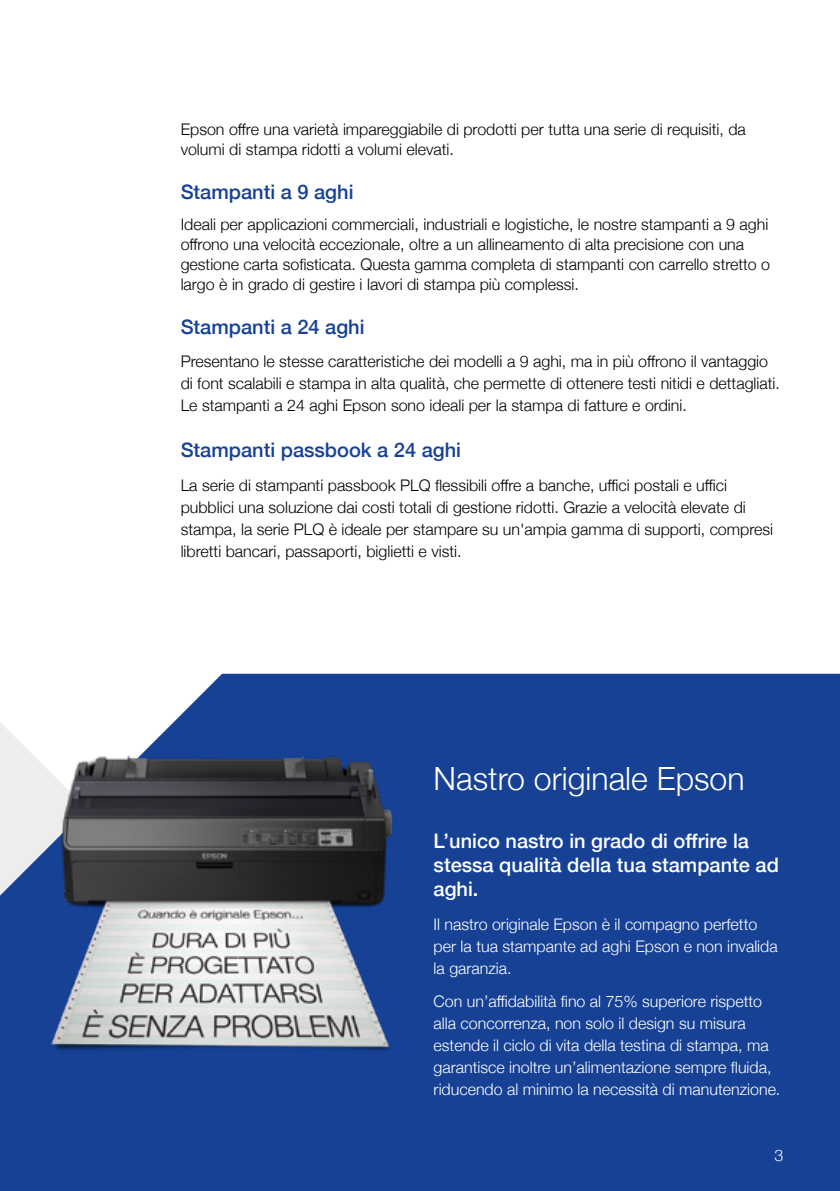
<style>
.page{position:relative;width:840px;height:1191px;background:#fff}
.page>*{position:absolute;margin:0;border:0;box-sizing:border-box;transform-origin:0 0}
.Headline_Black{font:300 32px "Helvetica Neue";color:#fff}
.Subheader_White_10_1{font:500 20px/24px "Helvetica Neue";color:#fff}
.Subheader_Blue_10_12{font:500 20px "Helvetica Neue";color:#164194}
.Body_copy_-_Black{font:300 16px/22px "Helvetica Neue";color:#000}
.Body_copy_-_White{font:300 16px/22px "Helvetica Neue";color:#fff}
</style>
<div class="page">
<div style="left:0;top:674px;width:839px;height:517px;background:#164194"></div>
<img style="left:36px;top:741px;width:370px;height:319px">
<p class="Body_copy_-_Black" style="left:180px;top:118px;width:566px;line-height:20px">Epson offre una varietà impareggiabile di prodotti per tutta una serie di requisiti, da volumi di stampa ridotti a volumi elevati.</p>
<p class="Subheader_Blue_10_12" style="left:180px;top:175px;width:174px">Stampanti a 9 aghi</p>
<p class="Body_copy_-_Black" style="left:180px;top:213px;width:590px;line-height:20px">Ideali per applicazioni commerciali, industriali e logistiche, le nostre stampanti a 9 aghi offrono una velocità eccezionale, oltre a un allineamento di alta precisione con una gestione carta sofisticata. Questa gamma completa di stampanti con carrello stretto o largo è in grado di gestire i lavori di stampa più complessi.</p>
<p class="Subheader_Blue_10_12" style="left:180px;top:311px;width:185px">Stampanti a 24 aghi</p>
<p class="Body_copy_-_Black" style="left:180px;top:349px;width:600px">Presentano le stesse caratteristiche dei modelli a 9 aghi, ma in più offrono il vantaggio di font scalabili e stampa in alta qualità, che permette di ottenere testi nitidi e dettagliati.<br>Le stampanti a 24 aghi Epson sono ideali per la stampa di fatture e ordini.</p>
<p class="Subheader_Blue_10_12" style="left:180px;top:434px;width:282px">Stampanti passbook a 24 aghi</p>
<p class="Body_copy_-_Black" style="left:180px;top:473px;width:593px">La serie di stampanti passbook PLQ flessibili offre a banche, uffici postali e uffici pubblici una soluzione dai costi totali di gestione ridotti. Grazie a velocità elevate di stampa, la serie PLQ è ideale per stampare su un'ampia gamma di supporti, compresi libretti bancari, passaporti, biglietti e visti.</p>
<p class="Headline_Black" style="left:433px;top:753px;width:312px">Nastro originale Epson</p>
<p class="Subheader_White_10_1" style="left:433px;top:827px;width:346px">L’unico nastro in grado di offrire la stessa qualità della tua stampante ad aghi.</p>
<p class="Body_copy_-_White" style="left:433px;top:912px;width:345px">Il nastro originale Epson è il compagno perfetto per la tua stampante ad aghi Epson e non invalida la garanzia.</p>
<p class="Body_copy_-_White" style="left:433px;top:989px;width:348px">Con un’affidabilità fino al 75% superiore rispetto alla concorrenza, non solo il design su misura estende il ciclo di vita della testina di stampa, ma garantisce inoltre un’alimentazione sempre fluida, riducendo al minimo la necessità di manutenzione.</p>
<p class="Body_copy_-_White" style="left:773px;top:1143px;width:10px">3</p>
</div>
